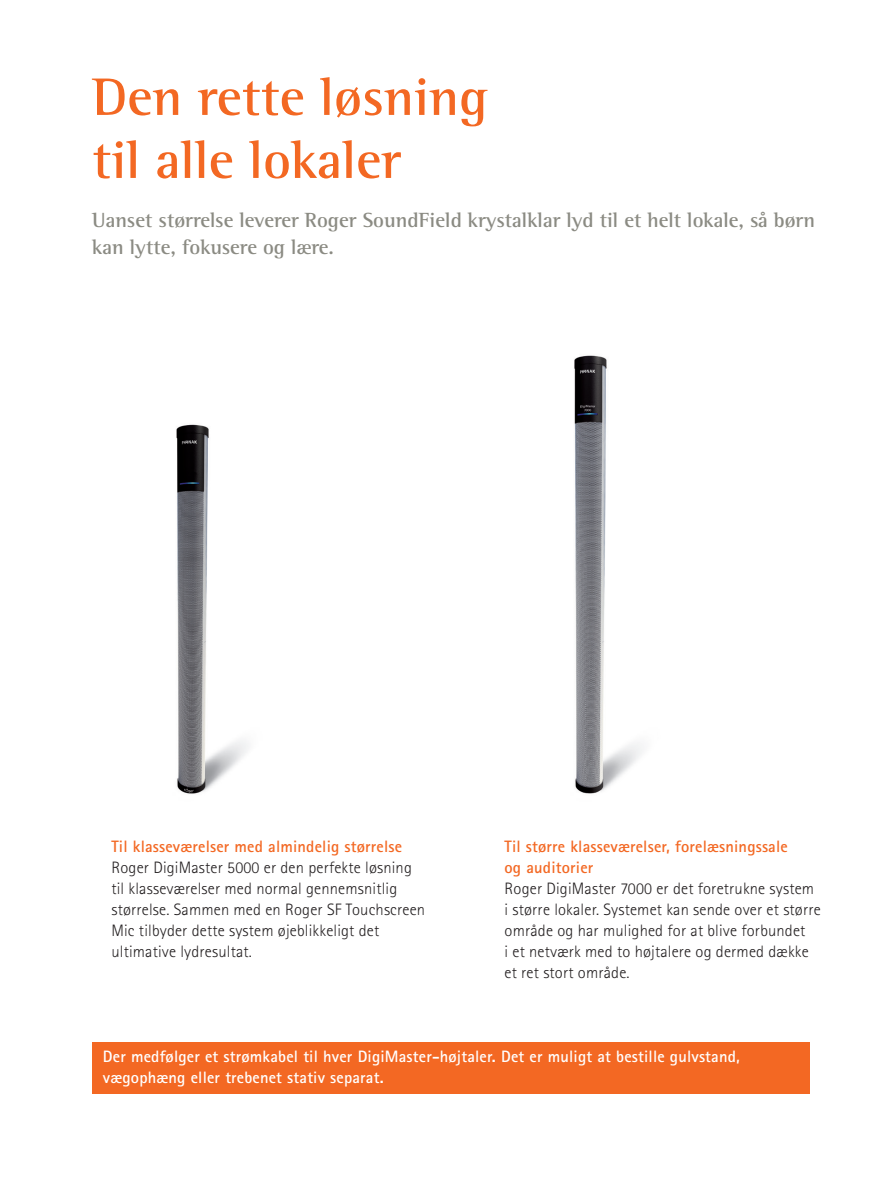
<style>
.page{position:relative;width:893px;height:1191px;background:#fff}
.page>*{position:absolute;margin:0;border:0;box-sizing:border-box;transform-origin:0 0}
.PHO_Lead_Quote_36pt{font:700 54px/63px "Rotis Semi Serif Pro";color:#f36823}
.PHO_Lead_Quote_14pt{font:700 21px/26.2px "Rotis Semi Serif Pro";color:#8b8b83}
.PHO_Bodycopy_11pt_Bl{font:300 16.5px/21px "Rotis Sans Serif Pro";letter-spacing:.01em;color:#231f20}
.PHO_Bodycopy_11pt_Bl-2{font:700 16.5px/21px "Rotis Sans Serif Pro";letter-spacing:.01em;color:#fff}
.PHO_Bodycopy_11pt_Bl-3{font:700 16.5px/21px "Rotis Sans Serif Pro";letter-spacing:.01em;color:#f36823}
</style>
<div class="page">
<div style="left:92px;top:1042px;width:718px;height:51px;background:#f36823"></div>
<img style="left:574px;top:355px;width:69px;height:439px">
<img style="left:176px;top:424px;width:73px;height:370px">
<p class="PHO_Lead_Quote_36pt" style="left:92px;top:65px;width:397px">Den rette løsning til alle lokaler</p>
<p class="PHO_Lead_Quote_14pt" style="left:92px;top:207px;width:724px">Uanset størrelse leverer Roger SoundField krystalklar lyd til et helt lokale, så børn kan lytte, fokusere og lære.</p>
<p class="PHO_Bodycopy_11pt_Bl-3" style="left:111px;top:836px;width:292px">Til klasseværelser med almindelig størrelse</p>
<p class="PHO_Bodycopy_11pt_Bl" style="left:111px;top:857px;width:315px">Roger DigiMaster 5000 er den perfekte løsning til klasseværelser med normal gennemsnitlig størrelse. Sammen med en Roger SF Touchscreen Mic tilbyder dette system øjeblikkeligt det ultimative lydresultat.</p>
<p class="PHO_Bodycopy_11pt_Bl-3" style="left:505px;top:836px;width:285px">Til større klasseværelser, forelæsningssale og auditorier</p>
<p class="PHO_Bodycopy_11pt_Bl" style="left:505px;top:878px;width:318px">Roger DigiMaster 7000 er det foretrukne system i større lokaler. Systemet kan sende over et større område og har mulighed for at blive forbundet<br>i et netværk med to højtalere og dermed dække et ret stort område.</p>
<p class="PHO_Bodycopy_11pt_Bl-2" style="left:103px;top:1046px;width:638px">Der medfølger et strømkabel til hver DigiMaster-højtaler. Det er muligt at bestille gulvstand, vægophæng eller trebenet stativ separat.</p>
</div>
